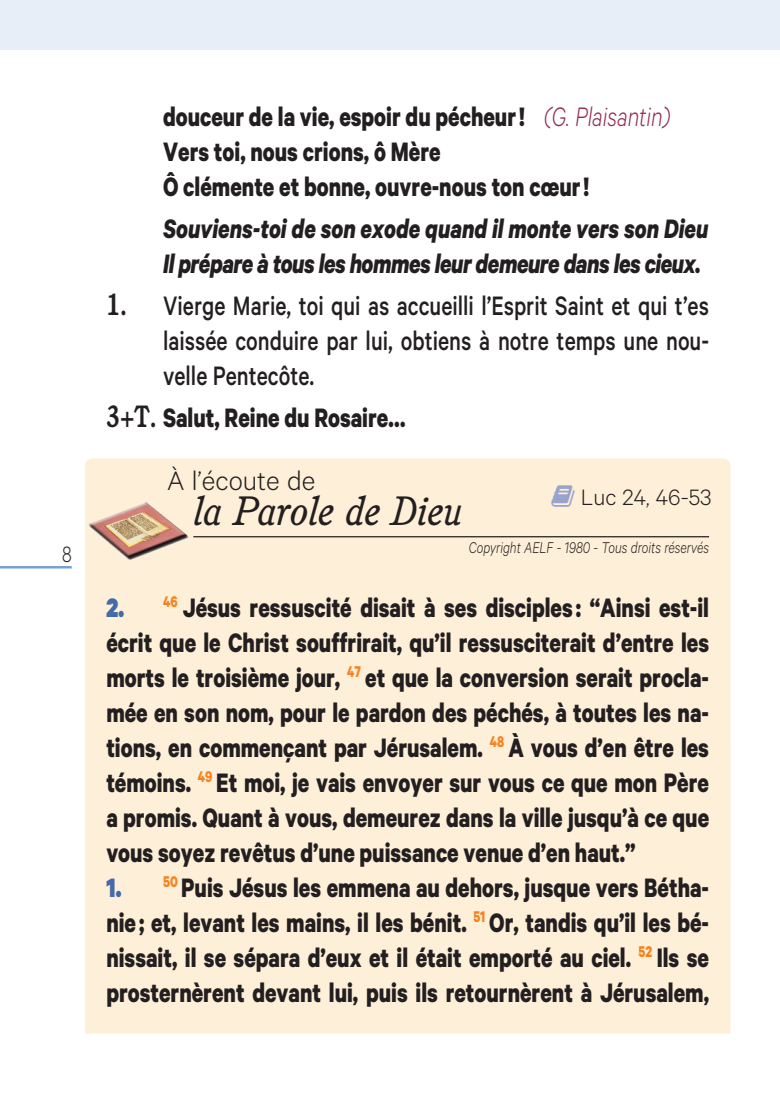
<style>
.page{position:relative;width:780px;height:1099px;background:#fff}
.page>*{position:absolute;margin:0;border:0;box-sizing:border-box;transform-origin:0 0}
.t1{font:italic 40px "Cushing";color:#231f20}
.t2{font:700 30px/35px "Calibre";color:#231f20;text-align:justify;scale:.8 1}
.t3{font:500 30px/35px "Calibre";color:#231f20;text-align:justify;scale:.8 1}
.t4{font:italic 700 30px/35px "Calibre";letter-spacing:-.02em;color:#231f20;scale:.8 1}
.t5{font:300 30px "Calibre";color:#231f20}
.t6{font:300 25px "Calibre";color:#231f20}
.t7{font:300 25px "Calibre";color:#231f20;scale:.8 1}
.t8{font:italic 300 17.5px "Calibre";color:#231f20;scale:.8 1}
.s1{font-weight:300;font-style:italic;color:#932d4e}
.s2{font-family:"Cushing";font-weight:700}
.s3{font-family:"Cushing"}
.s4{font-weight:900;color:#446aaa}
</style>
<div class="page">
<div style="left:85px;top:458px;width:645px;height:435px;background:#feefd8;border-radius:7px"></div>
<div style="left:85px;top:889px;width:645px;height:144px;background:#feefd8"></div>
<img style="left:89px;top:502px;width:100px;height:58px">
<hr style="left:193px;top:536px;width:516px;height:1px;background:#231f20">
<div style="left:0;top:0;width:780px;height:50px;background:#e7eef8"></div>
<hr style="left:0;top:566px;width:72px;height:2px;background:#71a3d6">
<p class="t7" style="left:62px;top:540px;width:14px">8</p>
<p class="t2" style="left:163px;top:98px;width:635px;text-align:left">douceur de la vie, espoir du pécheur! <span class="s1">(G. Plaisantin)<br></span>Vers toi, nous crions, ô Mère<br>Ô clémente et bonne, ouvre-nous ton cœur!</p>
<p class="t4" style="left:163px;top:210px;width:683px">Souviens-toi de son exode quand il monte vers son Dieu<br>Il prépare à tous les hommes leur demeure dans les cieux.</p>
<p class="t3" style="left:163px;top:287px;width:684px;text-indent:-57px"><span class="s2">1.</span> Vierge Marie, toi qui as accueilli l’Esprit Saint et qui t’es laissée conduire par lui, obtiens à notre temps une nou&shy;velle Pentecôte.</p>
<p class="t2" style="left:106px;top:399px;width:375px"><span class="s3">3+T.</span> Salut, Reine du Rosaire…</p>
<p class="t5" style="left:167px;top:463px;width:150px">À l’écoute de</p>
<h1 class="t1" style="left:194px;top:486px;width:271px">la Parole de Dieu</h1>
<p class="t6" style="left:580px;top:483px;width:132px">Luc 24, 46-53</p>
<p class="t8" style="left:469px;top:538px;width:302px">Copyright AELF - 1980 - Tous droits réservés</p>
<p class="t2" style="left:106px;top:588px;width:755px"><span class="s4">2.</span> <sup>46</sup> Jésus ressuscité disait à ses disciples : “Ainsi est-il écrit que le Christ souffrirait, qu’il ressusciterait d’entre les morts le troisième jour, <sup>47</sup> et que la conversion serait procla&shy;mée en son nom, pour le pardon des péchés, à toutes les na&shy;tions, en commençant par Jérusalem. <sup>48</sup> À vous d’en être les témoins. <sup>49</sup> Et moi, je vais envoyer sur vous ce que mon Père a promis. Quant à vous, demeurez dans la ville jusqu’à ce que vous soyez revêtus d’une puissance venue d’en haut.”</p>
<p class="t2" style="left:106px;top:868px;width:754px"><span class="s4">1.</span> <sup>50</sup> Puis Jésus les emmena au dehors, jusque vers Bétha&shy;nie ; et, levant les mains, il les bénit. <sup>51</sup> Or, tandis qu’il les bé&shy;nissait, il se sépara d’eux et il était emporté au ciel. <sup>52</sup> Ils se prosternèrent devant lui, puis ils retournèrent à Jérusalem,</p>
</div>
